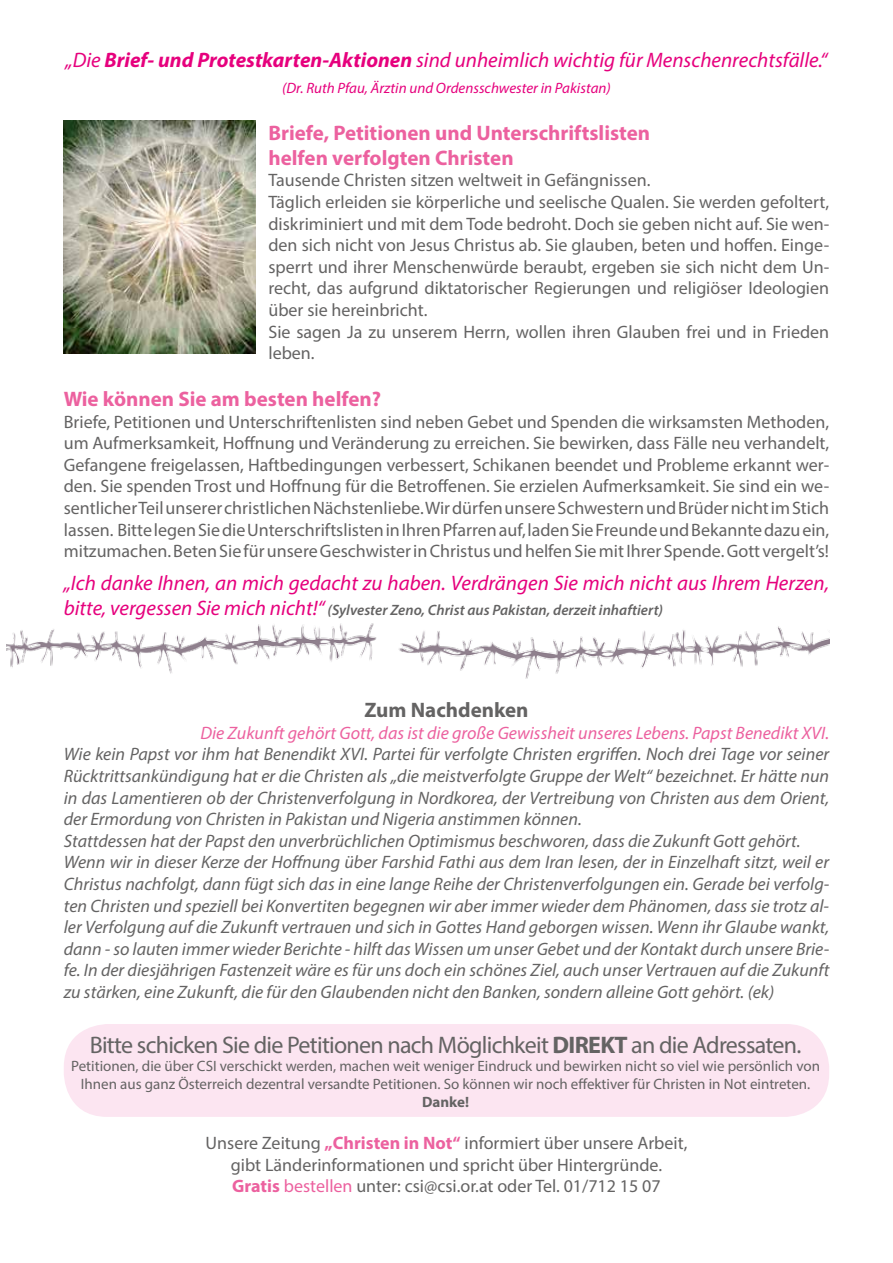
<style>
.page{position:relative;width:893px;height:1263px;background:#fff}
.page>*{position:absolute;margin:0;border:0;box-sizing:border-box;transform-origin:0 0}
.t1{font:24px "Myriad Pro";letter-spacing:-.03em;color:#646363}
.t2{font:italic 21px "Myriad Pro";color:#e6007d}
.t3{font:700 21px/25.2px "Myriad Pro";color:#ec619f}
.t4{font:700 21px "Myriad Pro";color:#646363}
.t5{font:18px/21.6px "Myriad Pro";color:#646363}
.t6{font:italic 18px/21.6px "Myriad Pro";color:#646363}
.t7{font:italic 18px "Myriad Pro";color:#ec619f}
.t8{font:15px/18px "Myriad Pro";color:#646363;text-align:center}
.t9{font:italic 600 15px "Myriad Pro";color:#646363}
.t10{font:italic 15px "Myriad Pro";color:#e6007d}
.t11{font:700 15px "Myriad Pro";color:#646363}
.s1{font-weight:700}
.s2{font-weight:400;font-size:21px;color:#e6007d}
.s3{font-weight:700;color:#ec619f}
.s4{color:#ec619f}
</style>
<div class="page">
<div style="left:64px;top:1024px;width:765px;height:93px;background:#fce5f1;border-radius:44px"></div>
<img style="left:64px;top:120px;width:192px;height:233px">
<img style="left:6px;top:623px;width:823px;height:56px">
<p class="t2" style="left:65px;top:47px;width:763px">„Die <span class="s1">Brief- und Protestkarten-Aktionen</span> sind unheimlich wichtig für Menschenrechtsfälle.“</p>
<p class="t10" style="left:282px;top:78px;width:330px">(Dr. Ruth Pfau, Ärztin und Ordensschwester in Pakistan)</p>
<p class="t3" style="left:268px;top:119px;width:383px">Briefe, Petitionen und Unterschriftslisten helfen verfolgten Christen</p>
<p class="t5" style="left:268px;top:169px;width:562px">Tausende Christen sitzen weltweit in Gefängnissen.<br>Täglich erleiden sie körperliche und seelische Qualen. Sie werden gefoltert, diskriminiert und mit dem Tode bedroht. Doch sie geben nicht auf. Sie wen&shy;den sich nicht von Jesus Christus ab. Sie glauben, beten und hoffen. Einge&shy;sperrt und ihrer Menschenwürde beraubt, ergeben sie sich nicht dem Un&shy;recht, das aufgrund diktatorischer Regierungen und religiöser Ideologien über sie hereinbricht.<br>Sie sagen Ja zu unserem Herrn, wollen ihren Glauben frei und in Frieden leben.</p>
<p class="t3" style="left:64px;top:386px;width:319px">Wie können Sie am besten helfen?</p>
<p class="t5" style="left:64px;top:410px;width:767px;text-align:justify">Briefe, Petitionen und Unterschriftenlisten sind neben Gebet und Spenden die wirksamsten Methoden, um Aufmerksamkeit, Hoffnung und Veränderung zu erreichen. Sie bewirken, dass Fälle neu verhandelt, Gefangene freigelassen, Haftbedingungen verbessert, Schikanen beendet und Probleme erkannt wer&shy;den. Sie spenden Trost und Hoffnung für die Betroffenen. Sie erzielen Aufmerksamkeit. Sie sind ein we&shy;sentlicher Teil unserer christlichen Nächstenliebe. Wir dürfen unsere Schwestern und Brüder nicht im Stich lassen. Bitte legen Sie die Unterschriftslisten in Ihren Pfarren auf, laden Sie Freunde und Bekannte dazu ein, mitzumachen. Beten Sie für unsere Geschwister in Christus und helfen Sie mit Ihrer Spende. Gott vergelt’s!</p>
<p class="t2" style="left:64px;top:570px;width:767px">„Ich danke Ihnen, an mich gedacht zu haben. Verdrängen Sie mich nicht aus Ihrem Herzen,</p>
<p class="t9" style="left:64px;top:600px;width:601px"><span class="s2">bitte, vergessen Sie mich nicht!“</span> (Sylvester Zeno, Christ aus Pakistan, derzeit inhaftiert)</p>
<p class="t4" style="left:364px;top:696px;width:166px">Zum Nachdenken</p>
<p class="t7" style="left:200px;top:722px;width:630px">Die Zukunft gehört Gott, das ist die große Gewissheit unseres Lebens. Papst Benedikt XVI.</p>
<p class="t6" style="left:64px;top:743px;width:767px">Wie kein Papst vor ihm hat Benendikt XVI. Partei für verfolgte Christen ergriffen. Noch drei Tage vor seiner Rücktrittsankündigung hat er die Christen als „die meistverfolgte Gruppe der Welt“ bezeichnet. Er hätte nun in das Lamentieren ob der Christenverfolgung in Nordkorea, der Vertreibung von Christen aus dem Orient, der Ermordung von Christen in Pakistan und Nigeria anstimmen können.<br>Stattdessen hat der Papst den unverbrüchlichen Optimismus beschworen, dass die Zukunft Gott gehört.<br>Wenn wir in dieser Kerze der Hoffnung über Farshid Fathi aus dem Iran lesen, der in Einzelhaft sitzt, weil er Christus nachfolgt, dann fügt sich das in eine lange Reihe der Christenverfolgungen ein. Gerade bei verfolg&shy;ten Christen und speziell bei Konvertiten begegnen wir aber immer wieder dem Phänomen, dass sie trotz al&shy;ler Verfolgung auf die Zukunft vertrauen und sich in Gottes Hand geborgen wissen. Wenn ihr Glaube wankt, dann - so lauten immer wieder Berichte - hilft das Wissen um unser Gebet und der Kontakt durch unsere Brie&shy;fe. In der diesjährigen Fastenzeit wäre es für uns doch ein schönes Ziel, auch unser Vertrauen auf die Zukunft zu stärken, eine Zukunft, die für den Glaubenden nicht den Banken, sondern alleine Gott gehört. (ek)</p>
<h1 class="t1" style="left:90px;top:1030px;width:713px">Bitte schicken Sie die Petitionen nach Möglichkeit <span class="s1">DIREKT</span> an die Adressaten.</h1>
<p class="t8" style="left:71px;top:1056px;width:750px">Petitionen, die über CSI verschickt werden, machen weit weniger Eindruck und bewirken nicht so viel wie persönlich von<br>Ihnen aus ganz Österreich dezentral versandte Petitionen. So können wir noch effektiver für Christen in Not eintreten.</p>
<p class="t11" style="left:422px;top:1092px;width:49px">Danke!</p>
<p class="t5" style="left:206px;top:1132px;width:483px;text-align:center">Unsere Zeitung <span class="s3">„Christen in Not“</span> informiert über unsere Arbeit, gibt Länderinformationen und spricht über Hintergründe.<br><span class="s3">Gratis</span> <span class="s4">bestellen</span> unter: csi@csi.or.at oder Tel. 01/712 15 07</p>
</div>
